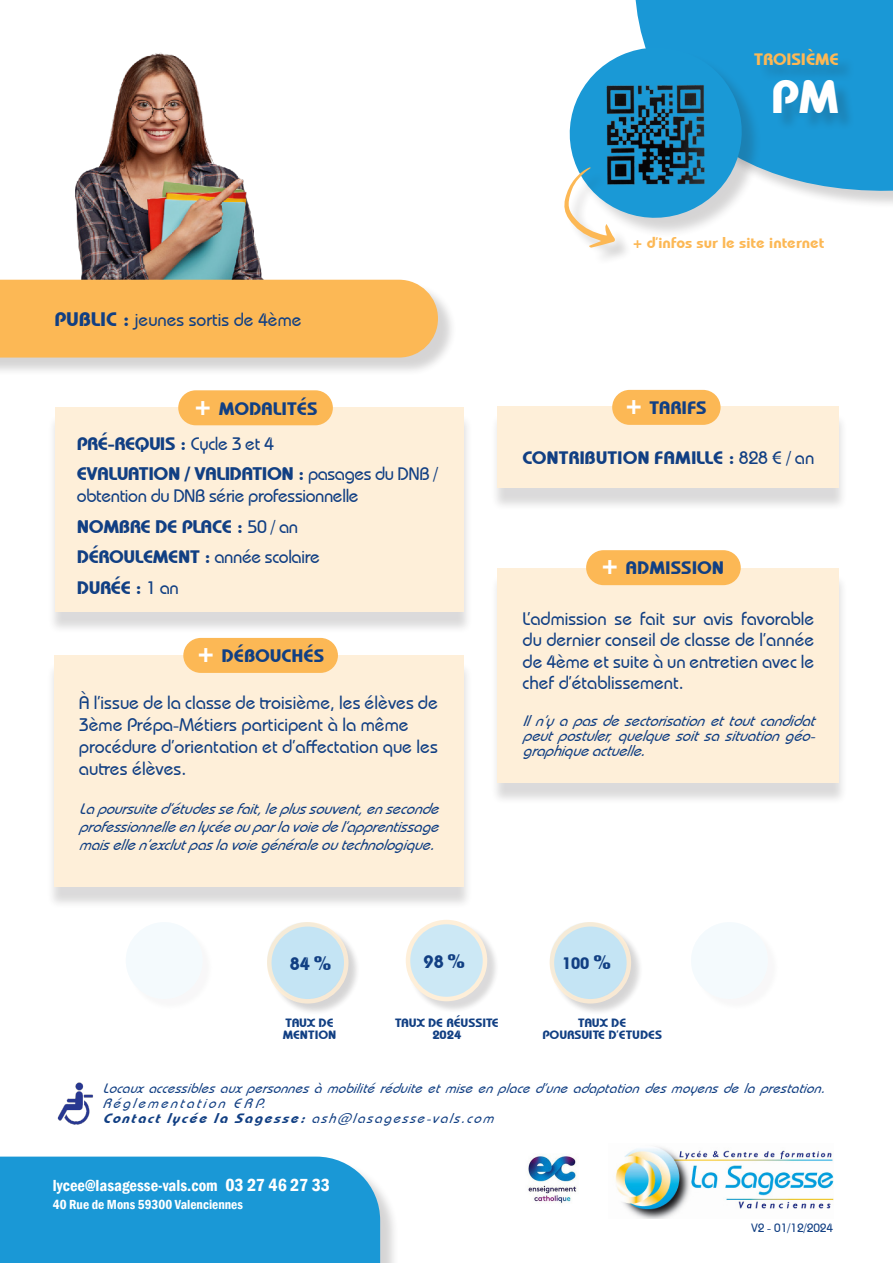
<style>
.page{position:relative;width:893px;height:1263px;background:#fff}
.page>*{position:absolute;margin:0;border:0;box-sizing:border-box;transform-origin:0 0}
.t1{font:700 46.5px "Mandala";color:#fff}
.t2{font:18.15px/21.8px "Mandala";color:#113f83}
.t3{font:700 18.15px "Mandala";letter-spacing:-.02em;color:#113f83}
.t4{font:18px/21.6px "Mandala";color:#113f83;text-align:justify}
.t5{font:700 18px "Mandala";color:#113f83}
.t6{font:18px "Mandala";letter-spacing:-.02em;color:#113f83}
.t7{font:700 18px "Mandala";letter-spacing:-.02em;color:#113f83}
.t8{font:700 18px "Mandala";color:#113f83;scale:.93 1}
.t9{font:600 condensed 16.5px "Franklin Gothic";color:#fff}
.t10{font:700 16.5px "Mandala";letter-spacing:-.005em;color:#fcb855}
.t11{font:700 16.5px "Mandala";color:#113f83;scale:.93 1}
.t12{font:italic 15px/18px "Mandala";color:#113f83;text-align:justify}
.t13{font:700 15px "Mandala";color:#fcb855}
.t14{font:italic 13.5px "Mandala";color:#113f83}
.t15{font:italic 700 13.5px "Mandala";color:#113f83}
.t16{font:600 condensed 13.5px "Franklin Gothic";color:#fff}
.t17{font:700 12px/12px "Mandala";color:#113f83;text-align:center}
.t18{font:12px "Mandala";color:#113f83}
.s1{font-weight:700;font-size:19.5px}
.s2{font-size:27px;color:#fff}
.s3{font-weight:400}
.s4{font-weight:400;font-size:18px}
.s5{font-weight:700}
.s6{font-size:19.5px}
.s7{font-size:18px}
</style>
<div class="page">
<svg style="left:635px;top:0;width:258px;height:204px;background:#31a1d8"></svg>
<div style="left:758px;top:52px;width:98px;height:80px;background:#231f20;opacity:.19"></div>
<div style="left:47px;top:414px;width:426px;height:221px;background:#231f20;opacity:.75"></div>
<div style="left:55px;top:407px;width:408px;height:204px;background:#feefd9"></div>
<div style="left:490px;top:574px;width:358px;height:231px;background:#231f20;opacity:.75"></div>
<div style="left:497px;top:568px;width:342px;height:214px;background:#feefd9"></div>
<div style="left:178px;top:390px;width:155px;height:35px;background:#fcb855;border-radius:17px"></div>
<div style="left:586px;top:550px;width:155px;height:35px;background:#fcb855;border-radius:17px"></div>
<div style="left:490px;top:413px;width:358px;height:98px;background:#231f20;opacity:.75"></div>
<div style="left:497px;top:407px;width:342px;height:81px;background:#feefd9"></div>
<div style="left:612px;top:390px;width:109px;height:35px;background:#fcb855;border-radius:17px"></div>
<img style="left:65px;top:53px;width:207px;height:227px">
<div style="left:0;top:282px;width:457px;height:94px;background:#231f20;opacity:.19"></div>
<div style="left:0;top:280px;width:438px;height:78px;background:#fcb855"></div>
<img style="left:57px;top:1082px;width:36px;height:42px">
<div style="left:47px;top:662px;width:425px;height:247px;background:#231f20;opacity:.75"></div>
<div style="left:54px;top:655px;width:409px;height:231px;background:#feefd9"></div>
<div style="left:183px;top:638px;width:155px;height:35px;background:#fcb855;border-radius:17px"></div>
<div style="left:572px;top:50px;width:190px;height:188px;background:#231f20;opacity:.19"></div>
<div style="left:567px;top:170px;width:66px;height:96px;background:#231f20;opacity:.19"></div>
<svg style="left:564px;top:36px;width:189px;height:212px"></svg>
<div style="left:126px;top:922px;width:77px;height:77px;background:#f4fafd;border-radius:50%"></div>
<div style="left:691px;top:922px;width:77px;height:77px;background:#f4fafd;border-radius:50%"></div>
<div style="left:408px;top:922px;width:91px;height:91px;background:#231f20;opacity:.75"></div>
<svg style="left:408px;top:922px;width:77px;height:77px;background:#cfe8f2"></svg>
<div style="left:406px;top:920px;width:81px;height:81px;border:4px solid #fcb855;border-radius:50%"></div>
<img style="left:615px;top:1147px;width:218px;height:72px">
<div style="left:0;top:1159px;width:399px;height:104px;background:#231f20;opacity:.19"></div>
<div style="left:0;top:1156px;width:380px;height:107px;background:#1a98d6"></div>
<img style="left:528px;top:1155px;width:49px;height:49px">
<div style="left:269px;top:924px;width:91px;height:91px;background:#231f20;opacity:.75"></div>
<svg style="left:269px;top:924px;width:77px;height:77px;background:#c7e4f1"></svg>
<div style="left:267px;top:922px;width:81px;height:81px;border:4px solid #fcb855;border-radius:50%"></div>
<div style="left:551px;top:924px;width:92px;height:91px;background:#231f20;opacity:.75"></div>
<svg style="left:552px;top:924px;width:77px;height:77px;background:#c7e4f1"></svg>
<div style="left:550px;top:922px;width:81px;height:81px;border:4px solid #fcb855;border-radius:50%"></div>
<p class="t10" style="left:754px;top:49px;width:86px">TROISIÈME</p>
<p class="t1" style="left:771px;top:68px;width:70px">PM</p>
<p class="t4" style="left:55px;top:308px;width:248px"><span class="s1">PUBLIC :</span> jeunes sortis de 4ème</p>
<p class="t5" style="left:195px;top:397px;width:124px"><span class="s2">+</span> MODALITÉS</p>
<p class="t7" style="left:77px;top:432px;width:198px">PRÉ-REQUIS : <span class="s3">Cycle 3 et 4</span></p>
<p class="t3" style="left:77px;top:463px;width:363px">EVALUATION / VALIDATION : <span class="s4">pasages du DNB /</span></p>
<p class="t6" style="left:77px;top:484px;width:283px">obtention du DNB série professionnelle</p>
<p class="t3" style="left:77px;top:515px;width:223px">NOMBRE DE PLACE : <span class="s4">50 / an</span></p>
<p class="t6" style="left:77px;top:546px;width:244px"><span class="s5">DÉROULEMENT :</span> année scolaire</p>
<p class="t5" style="left:77px;top:576px;width:103px">DURÉE : <span class="s3">1 an</span></p>
<p class="t5" style="left:198px;top:645px;width:128px"><span class="s2">+</span> DÉBOUCHÉS</p>
<p class="t2" style="left:79px;top:691px;width:361px">À l’issue de la classe de troisième, les élèves de<br>3ème Prépa-Métiers participent à la même</p>
<p class="t2" style="left:79px;top:735px;width:361px">procédure d’orientation et d’affectation que les autres élèves.</p>
<p class="t12" style="left:79px;top:800px;width:367px">Lapoursuited’étudessefait,leplussouvent,enseconde professionnelleenlycéeouparlavoiedel’apprentissage maisellen’exclutpaslavoiegénéraleoutechnologique.</p>
<p class="t13" style="left:633px;top:233px;width:193px">+ d’infos sur le site internet</p>
<p class="t5" style="left:626px;top:397px;width:83px"><span class="s2">+</span> TARIFS</p>
<p class="t5" style="left:523px;top:446px;width:293px">CONTRIBUTION FAMILLE : <span class="s3">828 € / an</span></p>
<p class="t5" style="left:602px;top:557px;width:124px"><span class="s2">+</span> ADMISSION</p>
<p class="t4" style="left:523px;top:607px;width:293px">L’admission se fait sur avis favorable du dernier conseil de classe de l’année de 4ème et suite à un entretien avec le chef d’établissement.</p>
<p class="t12" style="left:523px;top:713px;width:300px;line-height:15px">Iln’yapasdesectorisationettoutcandidat peutpostuler,quelquesoitsasituationgéo&shy;graphiqueactuelle.</p>
<p class="t8" style="left:424px;top:950px;width:46px">98 <span class="s6">%</span></p>
<p class="t8" style="left:290px;top:952px;width:46px">84 <span class="s6">%</span></p>
<p class="t11" style="left:562px;top:953px;width:54px">100 <span class="s6">%</span></p>
<p class="t17" style="left:286px;top:1016px;width:49px">TAUX DE</p>
<p class="t17" style="left:283px;top:1028px;width:55px">MENTION</p>
<p class="t17" style="left:395px;top:1016px;width:105px">TAUX DE RÉUSSITE<br>2024</p>
<p class="t17" style="left:578px;top:1016px;width:49px">TAUX DE</p>
<p class="t17" style="left:542px;top:1028px;width:121px">POURSUITE D’ETUDES</p>
<p class="t14" style="left:103px;top:1079px;width:729px">Locauxaccessiblesauxpersonnesàmobilitéréduiteetmiseenplaced’uneadaptationdesmoyensdelaprestation.</p>
<p class="t14" style="left:103px;top:1094px;width:170px">Réglementation ER P.</p>
<p class="t15" style="left:103px;top:1109px;width:398px">Contact lycée la Sagesse:<span class="s3">ash@lasagesse-vals.com</span></p>
<p class="t9" style="left:53px;top:1174px;width:279px">lycee@lasagesse-vals.com <span class="s7">03 27 46 27 33</span></p>
<p class="t16" style="left:53px;top:1195px;width:192px">40 Rue de Mons 59300 Valenciennes</p>
<p class="t18" style="left:752px;top:1220px;width:83px">V2 - 01/12/2024</p>
</div>
